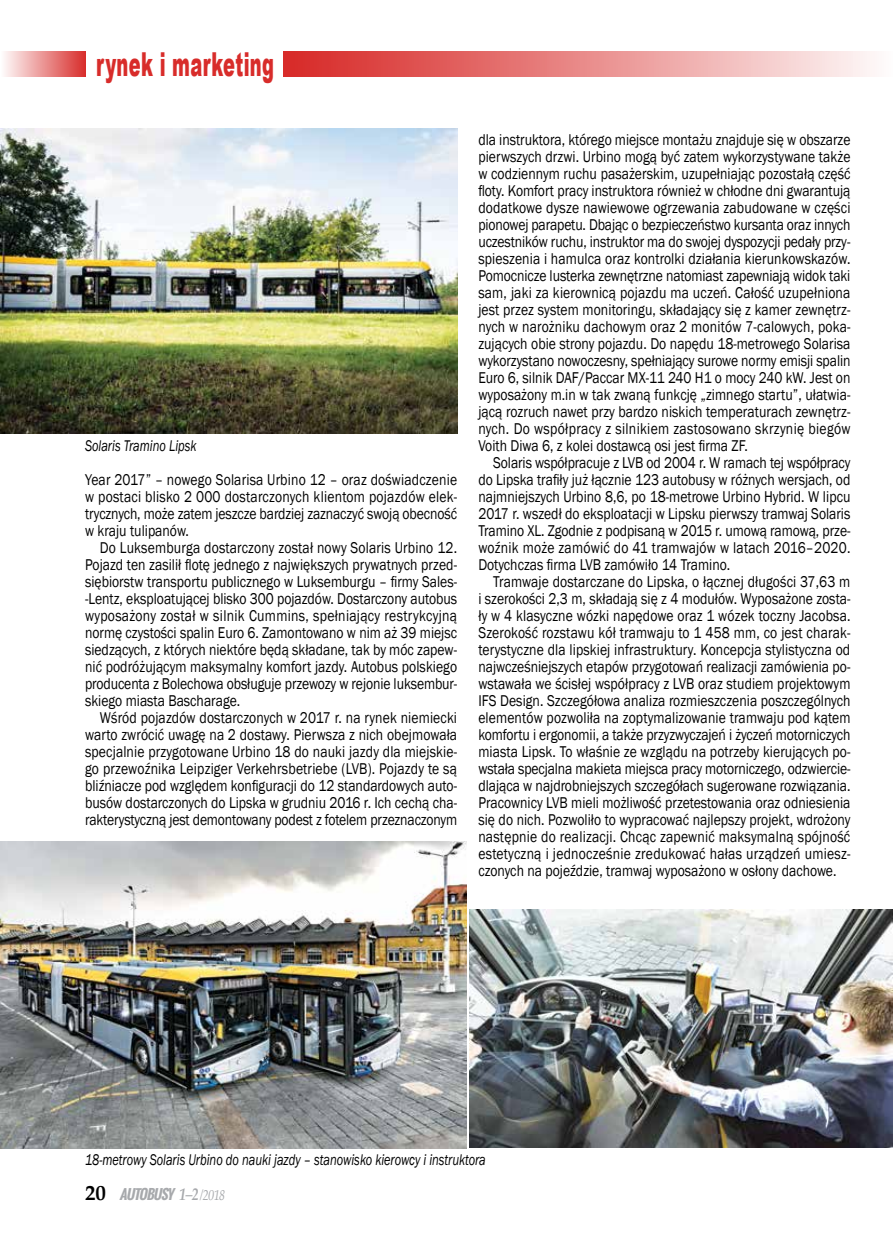
<style>
.page{position:relative;width:893px;height:1251px;background:#fff}
.page>*{position:absolute;margin:0;border:0;box-sizing:border-box;transform-origin:0 0}
.t1{font:900 33px "Arial";letter-spacing:.02em;color:#d82c2a;scale:.54 1}
.t2{font:16.05px/17px "Franklin Gothic";color:#000;text-align:justify;scale:.85 1}
.t3{font:italic 15.9px "Franklin Gothic";color:#000;scale:.78 1}
.t4{font:italic 700 13.5px "Oswald";color:#a7a9ac}
.s1{font-family:"Palatino Linotype";font-style:normal;font-size:21px;color:#000}
.s2{font-family:"Palatino Linotype";font-size:17.1px}
.s3{font-family:"Palatino Linotype";font-weight:400;font-size:14.85px}
</style>
<div class="page">
<div style="left:0;top:51px;width:85px;height:26px;background:linear-gradient(to right,#fff,#d8302e)"></div>
<div style="left:284px;top:51px;width:609px;height:26px;background:linear-gradient(to right,#d62422,#fef9f9)"></div>
<img style="left:0;top:841px;width:467px;height:307px">
<img style="left:470px;top:909px;width:423px;height:238px">
<img style="left:0;top:128px;width:457px;height:305px">
<h1 class="t1" style="left:96px;top:40px;width:331px">rynek i marketing</h1>
<p class="t3" style="left:85px;top:435px;width:144px">Solaris Tramino Lipsk</p>
<p class="t2" style="left:85px;top:471px;width:439px">Year 2017” – nowego Solarisa Urbino 12 – oraz doświadczenie w postaci blisko 2 000 dostarczonych klientom pojazdów elek&shy;trycznych, może zatem jeszcze bardziej zaznaczyć swoją obecność w kraju tulipanów.</p>
<p class="t2" style="left:85px;top:539px;width:439px;text-indent:15px">Do Luksemburga dostarczony został nowy Solaris Urbino 12.<br>Pojazd ten zasilił flotę jednego z największych prywatnych przed&shy;siębiorstw transportu publicznego w Luksemburgu – firmy Sales--Lentz, eksploatującej blisko 300 pojazdów. Dostarczony autobus wyposażony został w silnik Cummins, spełniający restrykcyjną normę czystości spalin Euro 6. Zamontowano w nim aż 39 miejsc siedzących, z których niektóre będą składane, tak by móc zapew&shy;nić podróżującym maksymalny komfort jazdy. Autobus polskiego producenta z Bolechowa obsługuje przewozy w rejonie luksembur&shy;skiego miasta Bascharage.</p>
<p class="t2" style="left:85px;top:709px;width:439px;text-indent:15px">Wśród pojazdów dostarczonych w 2017 r. na rynek niemiecki warto zwrócić uwagę na 2 dostawy. Pierwsza z nich obejmowała specjalnie przygotowane Urbino 18 do nauki jazdy dla miejskie&shy;go przewoźnika Leipziger Verkehrsbetriebe (LVB). Pojazdy te są bliźniacze pod względem konfiguracji do 12 standardowych auto&shy;busów dostarczonych do Lipska w grudniu 2016 r. Ich cechą cha&shy;rakterystyczną jest demontowany podest z fotelem przeznaczonym</p>
<p class="t2" style="left:478px;top:131px;width:439px">dla instruktora, którego miejsce montażu znajduje się w obszarze pierwszych drzwi. Urbino mogą być zatem wykorzystywane także w codziennym ruchu pasażerskim, uzupełniając pozostałą część floty. Komfort pracy instruktora również w chłodne dni gwarantują dodatkowe dysze nawiewowe ogrzewania zabudowane w części pionowej parapetu. Dbając o bezpieczeństwo kursanta oraz innych uczestników ruchu, instruktor ma do swojej dyspozycji pedały przy&shy;spieszenia i hamulca oraz kontrolki działania kierunkowskazów.<br>Pomocnicze lusterka zewnętrzne natomiast zapewniają widok taki sam, jaki za kierownicą pojazdu ma uczeń. Całość uzupełniona jest przez system monitoringu, składający się z kamer zewnętrz&shy;nych w narożniku dachowym oraz 2 monitów 7-calowych, poka&shy;zujących obie strony pojazdu. Do napędu 18-metrowego Solarisa wykorzystano nowoczesny, spełniający surowe normy emisji spalin Euro 6, silnik DAF/Paccar MX-11 240 H1 o mocy 240 kW. Jest on wyposażony m.in w tak zwaną funkcję „zimnego startu”, ułatwia&shy;jącą rozruch nawet przy bardzo niskich temperaturach zewnętrz&shy;nych. Do współpracy z silnikiem zastosowano skrzynię biegów Voith Diwa 6, z kolei dostawcą osi jest firma ZF.</p>
<p class="t2" style="left:478px;top:454px;width:439px;text-indent:15px">Solaris współpracuje z LVB od 2004 r. W ramach tej współpracy do Lipska trafiły już łącznie 123 autobusy w różnych wersjach, od najmniejszych Urbino 8,6, po 18-metrowe Urbino Hybrid. W lipcu 2017 r. wszedł do eksploatacji w Lipsku pierwszy tramwaj Solaris Tramino XL. Zgodnie z podpisaną w 2015 r. umową ramową, prze&shy;woźnik może zamówić do 41 tramwajów w latach 2016–2020.<br>Dotychczas firma LVB zamówiło 14 Tramino.</p>
<p class="t2" style="left:478px;top:573px;width:439px;text-indent:15px">Tramwaje dostarczane do Lipska, o łącznej długości 37,63 m i szerokości 2,3 m, składają się z 4 modułów. Wyposażone zosta&shy;ły w 4 klasyczne wózki napędowe oraz 1 wózek toczny Jacobsa.<br>Szerokość rozstawu kół tramwaju to 1 458 mm, co jest charak&shy;terystyczne dla lipskiej infrastruktury. Koncepcja stylistyczna od najwcześniejszych etapów przygotowań realizacji zamówienia po&shy;wstawała we ścisłej współpracy z LVB oraz studiem projektowym IFS Design. Szczegółowa analiza rozmieszczenia poszczególnych elementów pozwoliła na zoptymalizowanie tramwaju pod kątem komfortu i ergonomii, a także przyzwyczajeń i życzeń motorniczych miasta Lipsk. To właśnie ze wzglądu na potrzeby kierujących po&shy;wstała specjalna makieta miejsca pracy motorniczego, odzwiercie&shy;dlająca w najdrobniejszych szczegółach sugerowane rozwiązania.<br>Pracownicy LVB mieli możliwość przetestowania oraz odniesienia się do nich. Pozwoliło to wypracować najlepszy projekt, wdrożony następnie do realizacji. Chcąc zapewnić maksymalną spójność estetyczną i jednocześnie zredukować hałas urządzeń umiesz&shy;czonych na pojeździe, tramwaj wyposażono w osłony dachowe.</p>
<p class="t3" style="left:85px;top:1149px;width:515px">18-metrowy Solaris Urbino do nauki jazdy – stanowisko kierowcy i instruktora</p>
<p class="t4" style="left:85px;top:1183px;width:142px"><span class="s1">20</span> AUTOBUSY <span class="s2">1–2</span> <span class="s3">/2018</span></p>
</div>
